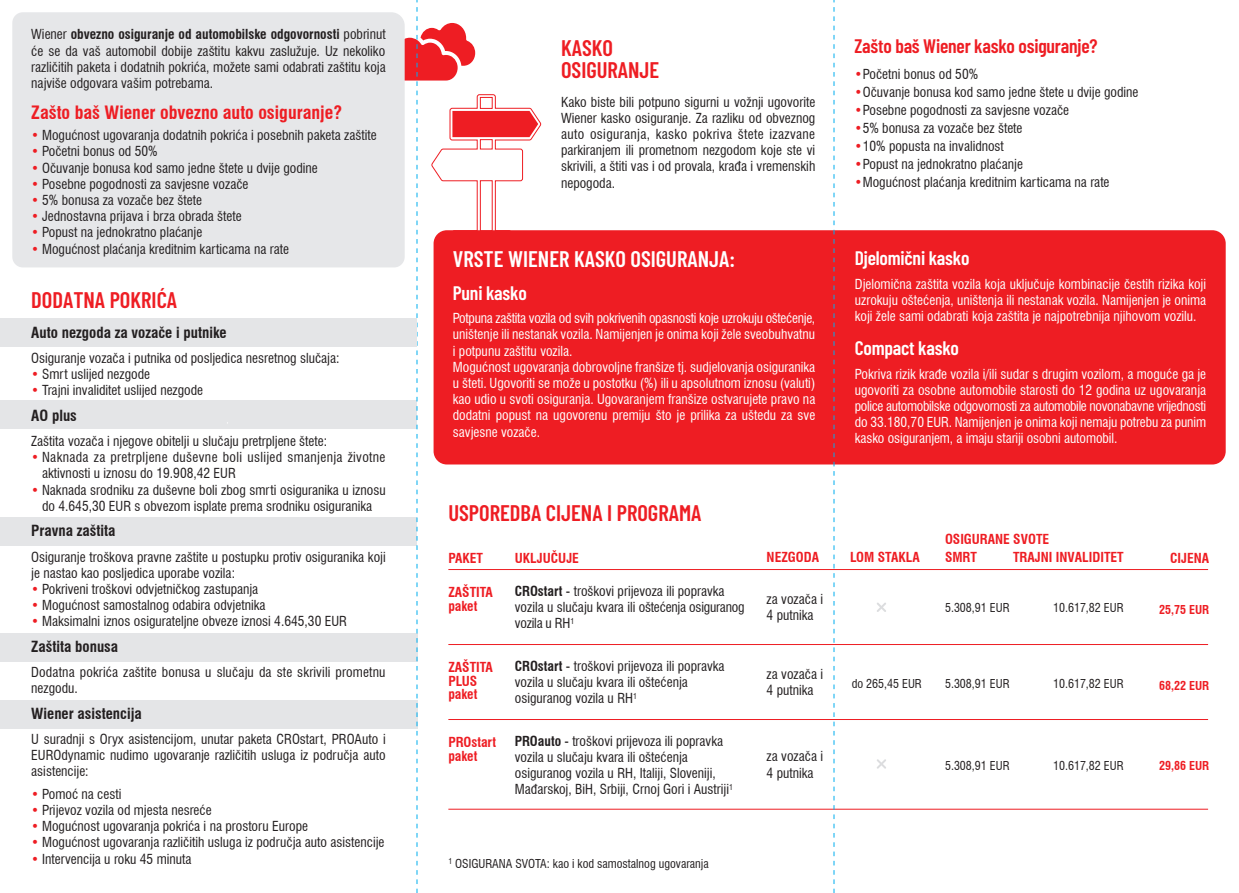
<style>
.page{position:relative;width:1239px;height:893px;background:#fff}
.page>*{position:absolute;margin:0;border:0;box-sizing:border-box;transform-origin:0 0}
.t1{font:600 22.5px/22.5px "Barlow Condensed";color:#ee1d23}
.t2{font:600 22.5px "Barlow Condensed";color:#fff}
.t3{font:600 19.5px "Barlow Condensed";letter-spacing:-.01em;color:#fff}
.t4{font:600 19.5px "Barlow Condensed";letter-spacing:-.01em;color:#ee1d23}
.t5{font:700 condensed 18px "Swiss 721 BT";color:#ee1d23}
.t6{font:700 condensed 15px "Swiss 721 BT";color:#231f20}
.t7{font:condensed 13.5px/16.2px "Swiss 721 BT";color:#231f20}
.t8{font:condensed 13.5px/16.2px "Swiss 721 BT";color:#fff;text-align:justify}
.t9{font:700 condensed 13.5px/13.5px "Swiss 721 BT";color:#ee1d23}
.t10{font:condensed 13.5px/16.2px "Swiss 721 BT";letter-spacing:.025em;color:#231f20}
.t11{font:condensed 12px "Swiss 721 BT";color:#231f20}
.t12{font:700 condensed 12px "Swiss 721 BT";color:#ee1d23}
.s1{font-weight:700}
.s2{color:#ee1d23}
</style>
<div class="page">
<div style="left:433px;top:230px;width:792px;height:234px;background:#ee1d23;border-radius:13px"></div>
<hr style="left:448px;top:569px;width:759px;height:1px;background:#ee1d23">
<hr style="left:448px;top:644px;width:759px;height:1px;background:#ee1d23">
<hr style="left:448px;top:719px;width:759px;height:1px;background:#ee1d23">
<hr style="left:448px;top:809px;width:759px;height:1px;background:#ee1d23">
<div style="left:0;top:518px;width:417px;height:28px;background:#e4e5e7"></div>
<div style="left:0;top:401px;width:417px;height:28px;background:#e4e5e7"></div>
<div style="left:0;top:633px;width:417px;height:28px;background:#e4e5e7"></div>
<div style="left:0;top:700px;width:417px;height:28px;background:#e4e5e7"></div>
<svg style="left:387px;top:0;width:154px;height:893px"></svg>
<svg style="left:833px;top:0;width:1px;height:893px"></svg>
<svg style="left:877px;top:759px;width:9px;height:10px"></svg>
<svg style="left:877px;top:602px;width:9px;height:10px"></svg>
<div style="left:0;top:318px;width:417px;height:28px;background:#e4e5e7"></div>
<div style="left:12px;top:12px;width:392px;height:255px;background:#e6e7e9"></div>
<p class="t7" style="left:31px;top:26px;width:356px;text-align:justify">Wiener <span class="s1">obvezno osiguranje od automobilske odgovornosti</span> pobrinut će se da vaš automobil dobije zaštitu kakvu zaslužuje. Uz nekoliko različitih paketa i dodatnih pokrića, možete sami odabrati zaštitu koja najviše odgovara vašim potrebama.</p>
<h3 class="t5" style="left:31px;top:101px;width:312px">Zašto baš Wiener obvezno auto osiguranje?</h3>
<p class="t7" style="left:31px;top:127px;width:347px"><span class="s2">•</span> Mogućnost ugovaranja dodatnih pokrića i posebnih paketa zaštite</p>
<p class="t7" style="left:31px;top:143px;width:128px"><span class="s2">•</span> Početni bonus od 50%</p>
<p class="t7" style="left:31px;top:160px;width:288px"><span class="s2">•</span> Očuvanje bonusa kod samo jedne štete u dvije godine</p>
<p class="t7" style="left:31px;top:176px;width:219px"><span class="s2">•</span> Posebne pogodnosti za savjesne vozače</p>
<p class="t7" style="left:31px;top:192px;width:172px"><span class="s2">•</span> 5% bonusa za vozače bez štete</p>
<p class="t7" style="left:31px;top:208px;width:212px"><span class="s2">•</span> Jednostavna prijava i brza obrada štete</p>
<p class="t7" style="left:31px;top:224px;width:172px"><span class="s2">•</span> Popust na jednokratno plaćanje</p>
<p class="t7" style="left:31px;top:241px;width:259px"><span class="s2">•</span> Mogućnost plaćanja kreditnim karticama na rate</p>
<h1 class="t1" style="left:31px;top:287px;width:147px">DODATNA POKRIĆA</h1>
<p class="t6" style="left:31px;top:323px;width:197px">Auto nezgoda za vozače i putnike</p>
<p class="t7" style="left:31px;top:350px;width:310px">Osiguranje vozača i putnika od posljedica nesretnog slučaja:</p>
<p class="t7" style="left:31px;top:366px;width:120px"><span class="s2">•</span> Smrt uslijed nezgode</p>
<p class="t7" style="left:31px;top:382px;width:173px"><span class="s2">•</span> Trajni invaliditet uslijed nezgode</p>
<p class="t6" style="left:31px;top:406px;width:47px">AO plus</p>
<p class="t7" style="left:31px;top:433px;width:297px">Zaštita vozača i njegove obitelji u slučaju pretrpljene štete:</p>
<p class="t10" style="left:42px;top:449px;width:345px;text-indent:-11px"><span class="s2">•</span> Naknada za pretrpljene duševne boli uslijed smanjenja životne aktivnosti u iznosu do 19.908,42 EUR</p>
<p class="t7" style="left:31px;top:482px;width:356px;text-align:center"><span class="s2">•</span> Naknada srodniku za duševne boli zbog smrti osiguranika u iznosu do 4.645,30 EUR s obvezom isplate prema srodniku osiguranika</p>
<p class="t6" style="left:31px;top:522px;width:86px">Pravna zaštita</p>
<p class="t7" style="left:31px;top:548px;width:356px">Osiguranje troškova pravne zaštite u postupku protiv osiguranika koji je nastao kao posljedica uporabe vozila:</p>
<p class="t7" style="left:31px;top:581px;width:228px"><span class="s2">•</span> Pokriveni troškovi odvjetničkog zastupanja</p>
<p class="t7" style="left:31px;top:597px;width:236px"><span class="s2">•</span> Mogućnost samostalnog odabira odvjetnika</p>
<p class="t7" style="left:31px;top:613px;width:317px"><span class="s2">•</span> Maksimalni iznos osigurateljne obveze iznosi 4.645,30 EUR</p>
<p class="t6" style="left:31px;top:637px;width:88px">Zaštita bonusa</p>
<p class="t7" style="left:31px;top:664px;width:355px">Dodatna pokrića zaštite bonusa u slučaju da ste skrivili prometnu nezgodu.</p>
<p class="t6" style="left:31px;top:704px;width:112px">Wiener asistencija</p>
<p class="t7" style="left:31px;top:731px;width:356px;text-align:justify">U suradnji s Oryx asistencijom, unutar paketa CROstart, PROAuto i EUROdynamic nudimo ugovaranje različitih usluga iz područja auto asistencije:</p>
<p class="t7" style="left:31px;top:786px;width:92px"><span class="s2">•</span> Pomoć na cesti</p>
<p class="t7" style="left:31px;top:802px;width:182px"><span class="s2">•</span> Prijevoz vozila od mjesta nesreće</p>
<p class="t7" style="left:31px;top:818px;width:278px"><span class="s2">•</span> Mogućnost ugovaranja pokrića i na prostoru Europe</p>
<p class="t7" style="left:31px;top:834px;width:354px"><span class="s2">•</span> Mogućnost ugovaranja različitih usluga iz područja auto asistencije</p>
<p class="t7" style="left:31px;top:851px;width:162px"><span class="s2">•</span> Intervencija u roku 45 minuta</p>
<h1 class="t1" style="left:561px;top:35px;width:100px">KASKO<br>OSIGURANJE</h1>
<p class="t7" style="left:561px;top:94px;width:256px;text-align:justify">Kako biste bili potpuno sigurni u vožnji ugovorite Wiener kasko osiguranje. Za razliku od obveznog auto osiguranja, kasko pokriva štete izazvane parkiranjem ili prometnom nezgodom koje ste vi skrivili, a štiti vas i od provala, krađa i vremenskih nepogoda.</p>
<h1 class="t2" style="left:453px;top:243px;width:283px">VRSTE WIENER KASKO OSIGURANJA:</h1>
<h2 class="t3" style="left:453px;top:279px;width:75px">Puni kasko</h2>
<p class="t8" style="left:453px;top:310px;width:364px;text-align:left">Potpuna zaštita vozila od svih pokrivenih opasnosti koje uzrokuju oštećenje, uništenje ili nestanak vozila. Namijenjen je onima koji žele sveobuhvatnu i potpunu zaštitu vozila.<br>Mogućnost ugovaranja dobrovoljne franšize tj. sudjelovanja osiguranika u šteti. Ugovoriti se može u postotku (%) ili u apsolutnom iznosu (valuti) kao udio u svoti osiguranja. Ugovaranjem franšize ostvarujete pravo na dodatni popust na ugovorenu premiju što je prilika za uštedu za sve savjesne vozače.</p>
<h1 class="t1" style="left:448px;top:501px;width:254px">USPOREDBA CIJENA I PROGRAMA</h1>
<h2 class="t4" style="left:854px;top:33px;width:244px">Zašto baš Wiener kasko osiguranje?</h2>
<p class="t7" style="left:854px;top:66px;width:125px"><span class="s2">•</span> Početni bonus od 50%</p>
<p class="t7" style="left:854px;top:84px;width:285px"><span class="s2">•</span> Očuvanje bonusa kod samo jedne štete u dvije godine</p>
<p class="t7" style="left:854px;top:102px;width:216px"><span class="s2">•</span> Posebne pogodnosti za savjesne vozače</p>
<p class="t7" style="left:854px;top:120px;width:169px"><span class="s2">•</span> 5% bonusa za vozače bez štete</p>
<p class="t7" style="left:854px;top:138px;width:151px"><span class="s2">•</span> 10% popusta na invalidnost</p>
<p class="t7" style="left:854px;top:156px;width:170px"><span class="s2">•</span> Popust na jednokratno plaćanje</p>
<p class="t7" style="left:854px;top:174px;width:256px"><span class="s2">•</span> Mogućnost plaćanja kreditnim karticama na rate</p>
<h2 class="t3" style="left:854px;top:244px;width:116px">Djelomični kasko</h2>
<p class="t8" style="left:854px;top:276px;width:353px">Djelomična zaštita vozila koja uključuje kombinacije čestih rizika koji uzrokuju oštećenja, uništenja ili nestanak vozila. Namijenjen je onima koji žele sami odabrati koja zaštita je najpotrebnija njihovom vozilu.</p>
<h2 class="t3" style="left:854px;top:334px;width:106px">Compact kasko</h2>
<p class="t8" style="left:854px;top:366px;width:353px">Pokriva rizik krađe vozila i/ili sudar s drugim vozilom, a moguće ga je ugovoriti za osobne automobile starosti do 12 godina uz ugovaranja police automobilske odgovornosti za automobile novonabavne vrijednosti do 33.180,70 EUR. Namijenjen je onima koji nemaju potrebu za punim kasko osiguranjem, a imaju stariji osobni automobil.</p>
<p class="t9" style="left:944px;top:533px;width:106px">OSIGURANE SVOTE</p>
<p class="t9" style="left:448px;top:551px;width:36px">PAKET</p>
<p class="t9" style="left:514px;top:551px;width:66px">UKLJUČUJE</p>
<p class="t9" style="left:1169px;top:551px;width:41px">CIJENA</p>
<p class="t9" style="left:448px;top:586px;width:46px">ZAŠTITA paket</p>
<p class="t9" style="left:766px;top:551px;width:54px">NEZGODA</p>
<p class="t9" style="left:850px;top:551px;width:71px">LOM STAKLA</p>
<p class="t9" style="left:944px;top:551px;width:33px">SMRT</p>
<p class="t9" style="left:1012px;top:551px;width:112px">TRAJNI INVALIDITET</p>
<p class="t7" style="left:514px;top:583px;width:231px"><span class="s1">CROstart</span> - troškovi prijevoza ili popravka vozila u slučaju kvara ili oštećenja osiguranog vozila u RH<sup>1</sup></p>
<p class="t7" style="left:766px;top:591px;width:58px">za vozača i<br>4 putnika</p>
<p class="t11" style="left:944px;top:601px;width:66px">5.308,91 EUR</p>
<p class="t11" style="left:1052px;top:601px;width:72px">10.617,82 EUR</p>
<p class="t12" style="left:1158px;top:602px;width:52px">25,75 EUR</p>
<p class="t9" style="left:448px;top:661px;width:46px">ZAŠTITA<br>PLUS paket</p>
<p class="t9" style="left:448px;top:736px;width:49px">PROstart paket</p>
<p class="t7" style="left:514px;top:658px;width:211px"><span class="s1">CROstart</span> - troškovi prijevoza ili popravka vozila u slučaju kvara ili oštećenja osiguranog vozila u RH<sup>1</sup></p>
<p class="t7" style="left:766px;top:666px;width:58px">za vozača i<br>4 putnika</p>
<p class="t11" style="left:851px;top:676px;width:72px">do 265,45 EUR</p>
<p class="t11" style="left:944px;top:676px;width:66px">5.308,91 EUR</p>
<p class="t11" style="left:1052px;top:676px;width:72px">10.617,82 EUR</p>
<p class="t7" style="left:514px;top:733px;width:219px"><span class="s1">PROauto</span> - troškovi prijevoza ili popravka vozila u slučaju kvara ili oštećenja osiguranog vozila u RH, Italiji, Sloveniji, Mađarskoj, BiH, Srbiji, Crnoj Gori i Austriji<sup>1</sup></p>
<p class="t7" style="left:766px;top:748px;width:58px">za vozača i<br>4 putnika</p>
<p class="t11" style="left:944px;top:758px;width:66px">5.308,91 EUR</p>
<p class="t11" style="left:1052px;top:758px;width:72px">10.617,82 EUR</p>
<p class="t11" style="left:448px;top:856px;width:262px"><sup>1</sup> OSIGURANA SVOTA: kao i kod samostalnog ugovaranja</p>
<p class="t12" style="left:1158px;top:678px;width:52px">68,22 EUR</p>
<p class="t12" style="left:1158px;top:759px;width:52px">29,86 EUR</p>
</div>
